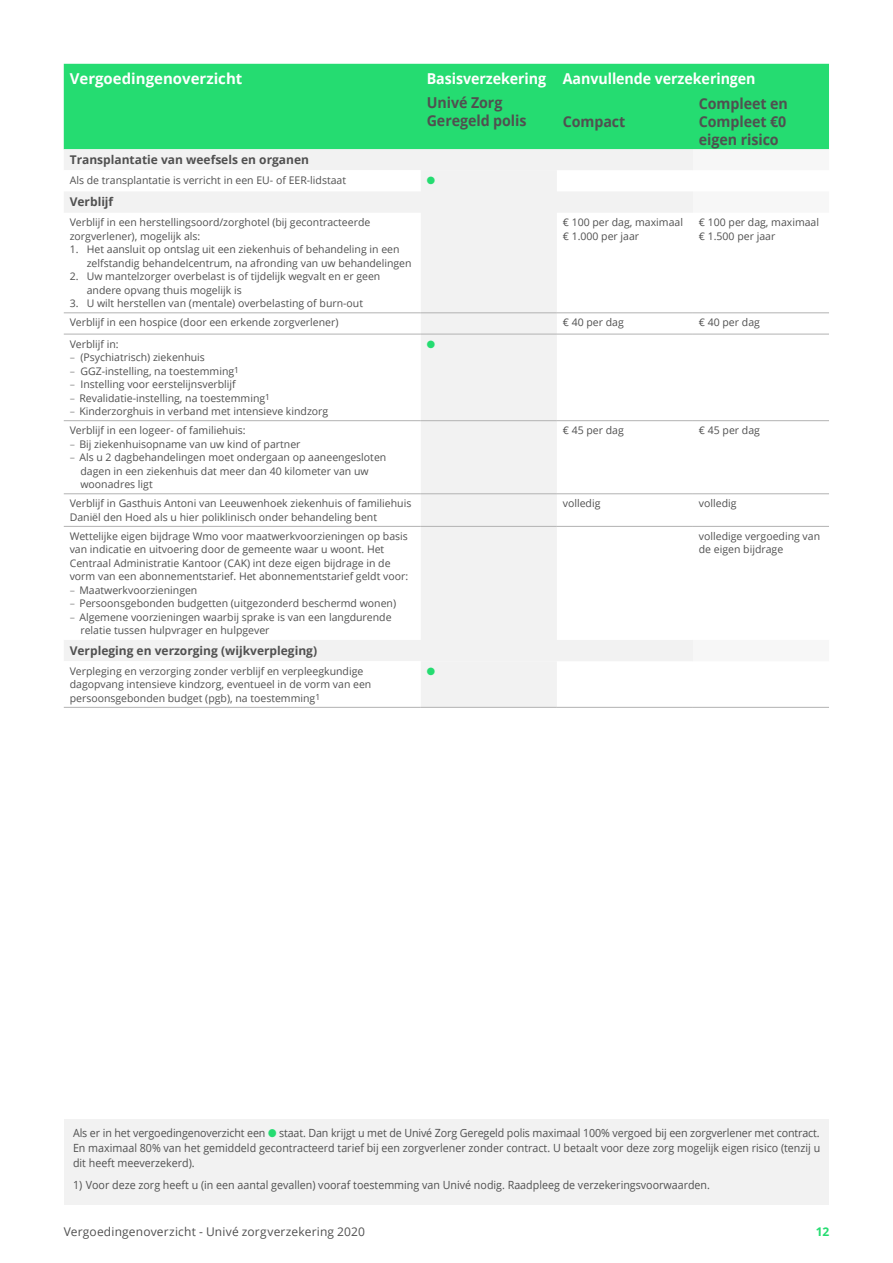
<style>
.page{position:relative;width:893px;height:1263px;background:#fff}
.page>*{position:absolute;margin:0;border:0;box-sizing:border-box;transform-origin:0 0}
.t1{font:700 15px/18px "Open Sans";letter-spacing:-.005em;color:#505050;scale:.95 1}
.t2{font:700 15px "Open Sans";letter-spacing:-.005em;color:#fff;scale:.95 1}
.t3{font:700 15px "Open Sans";letter-spacing:-.005em;color:#fff}
.t4{font:700 12px "Open Sans";color:#505050}
.t5{font:12px "Open Sans";letter-spacing:.015em;color:#505050}
.t6{font:700 12px "Open Sans";color:#25dc71}
.t7{font:11.25px/15px "Open Sans";color:#505050;text-align:justify;scale:.95 1}
.t8{font:10.5px/13.5px "Open Sans";color:#505050}
.t9{font:10.5px "Zapf Dingbats ITC";color:#25dc71}
.s1{font-family:"Graphik";font-weight:300}
.s2{color:#25dc71}
</style>
<div class="page">
<div style="left:64px;top:64px;width:765px;height:85px;background:#25dc71"></div>
<div style="left:64px;top:149px;width:629px;height:21px;background:#f2f2f2"></div>
<svg style="left:693px;top:149px;width:136px;height:346px"></svg>
<svg style="left:64px;top:170px;width:629px;height:537px"></svg>
<hr style="left:64px;top:312px;width:357px;height:1px;background:#b2b2b2">
<hr style="left:421px;top:312px;width:136px;height:1px;background:#b2b2b2">
<hr style="left:557px;top:312px;width:136px;height:1px;background:#b2b2b2">
<hr style="left:693px;top:312px;width:136px;height:1px;background:#b2b2b2">
<hr style="left:64px;top:334px;width:357px;height:1px;background:#b2b2b2">
<hr style="left:421px;top:334px;width:136px;height:1px;background:#b2b2b2">
<hr style="left:557px;top:334px;width:136px;height:1px;background:#b2b2b2">
<hr style="left:693px;top:334px;width:136px;height:1px;background:#b2b2b2">
<hr style="left:64px;top:420px;width:357px;height:1px;background:#b2b2b2">
<hr style="left:421px;top:420px;width:136px;height:1px;background:#b2b2b2">
<hr style="left:557px;top:420px;width:136px;height:1px;background:#b2b2b2">
<hr style="left:693px;top:420px;width:136px;height:1px;background:#b2b2b2">
<hr style="left:64px;top:493px;width:357px;height:1px;background:#b2b2b2">
<hr style="left:421px;top:493px;width:136px;height:1px;background:#b2b2b2">
<hr style="left:557px;top:493px;width:136px;height:1px;background:#b2b2b2">
<hr style="left:693px;top:493px;width:136px;height:1px;background:#b2b2b2">
<hr style="left:64px;top:526px;width:357px;height:1px;background:#b2b2b2">
<hr style="left:421px;top:526px;width:136px;height:1px;background:#b2b2b2">
<hr style="left:557px;top:526px;width:136px;height:1px;background:#b2b2b2">
<hr style="left:693px;top:526px;width:136px;height:1px;background:#b2b2b2">
<hr style="left:64px;top:707px;width:357px;height:1px;background:#b2b2b2">
<hr style="left:421px;top:707px;width:136px;height:1px;background:#b2b2b2">
<hr style="left:557px;top:707px;width:136px;height:1px;background:#b2b2b2">
<hr style="left:693px;top:707px;width:136px;height:1px;background:#b2b2b2">
<div style="left:65px;top:1119px;width:764px;height:85px;background:#f2f2f2"></div>
<h1 class="t3" style="left:70px;top:68px;width:174px">Vergoedingenoverzicht</h1>
<h1 class="t2" style="left:427px;top:68px;width:348px">Basisverzekering Aanvullende verzekeringen</h1>
<h1 class="t1" style="left:427px;top:94px;width:107px">Univé Zorg<br>Geregeld polis</h1>
<h1 class="t1" style="left:699px;top:94px;width:95px;text-align:justify">Compleet en Compleet €0 eigen risico</h1>
<h1 class="t1" style="left:563px;top:112px;width:67px">Compact</h1>
<p class="t4" style="left:70px;top:151px;width:241px">Transplantatie van weefsels en organen</p>
<p class="t8" style="left:70px;top:173px;width:278px">Als de transplantatie is verricht in een EU- of EER-lidstaat</p>
<p class="t9" style="left:427px;top:175px;width:10px">●</p>
<p class="t4" style="left:70px;top:193px;width:45px">Verblijf</p>
<p class="t8" style="left:70px;top:215px;width:302px">Verblijf in een herstellingsoord/zorghotel (bij gecontracteerde zorgverlener), mogelijk als:</p>
<p class="t8" style="left:87px;top:242px;width:326px;text-indent:-17px">1. Het aansluit op ontslag uit een ziekenhuis of behandeling in een zelfstandig behandelcentrum, na afronding van uw behandelingen</p>
<p class="t8" style="left:87px;top:269px;width:295px;text-indent:-17px">2. Uw mantelzorger overbelast is of tijdelijk wegvalt en er geen andere opvang thuis mogelijk is</p>
<p class="t8" style="left:70px;top:296px;width:295px">3. U wilt herstellen van (mentale) overbelasting of burn-out</p>
<p class="t8" style="left:563px;top:215px;width:122px">€ 100 per dag, maximaal € 1.000 per jaar</p>
<p class="t8" style="left:699px;top:215px;width:122px">€ 100 per dag, maximaal € 1.500 per jaar</p>
<p class="t8" style="left:70px;top:316px;width:270px">Verblijf in een hospice (door een erkende zorgverlener)</p>
<p class="t8" style="left:563px;top:316px;width:63px">€ 40 per dag</p>
<p class="t8" style="left:699px;top:316px;width:63px">€ 40 per dag</p>
<p class="t8" style="left:70px;top:337px;width:51px">Verblijf in:</p>
<p class="t8" style="left:70px;top:350px;width:137px"><span class="s1">–</span> (Psychiatrisch) ziekenhuis</p>
<p class="t8" style="left:70px;top:364px;width:171px"><span class="s1">–</span> GGZ-instelling, na toestemming<sup>1</sup></p>
<p class="t8" style="left:70px;top:377px;width:168px"><span class="s1">–</span> Instelling voor eerstelijnsverblijf</p>
<p class="t8" style="left:70px;top:391px;width:202px"><span class="s1">–</span> Revalidatie-instelling, na toestemming<sup>1</sup></p>
<p class="t8" style="left:70px;top:404px;width:260px"><span class="s1">–</span> Kinderzorghuis in verband met intensieve kindzorg</p>
<p class="t9" style="left:427px;top:339px;width:10px">●</p>
<p class="t8" style="left:70px;top:423px;width:177px">Verblijf in een logeer- of familiehuis:</p>
<p class="t8" style="left:70px;top:437px;width:232px"><span class="s1">–</span> Bij ziekenhuisopname van uw kind of partner</p>
<p class="t8" style="left:80px;top:450px;width:307px;text-indent:-11px"><span class="s1">–</span> Als u 2 dagbehandelingen moet ondergaan op aaneengesloten dagen in een ziekenhuis dat meer dan 40 kilometer van uw woonadres ligt</p>
<p class="t8" style="left:563px;top:423px;width:63px">€ 45 per dag</p>
<p class="t8" style="left:699px;top:423px;width:63px">€ 45 per dag</p>
<p class="t8" style="left:70px;top:496px;width:343px">Verblijf in Gasthuis Antoni van Leeuwenhoek ziekenhuis of familiehuis<br>Daniël den Hoed als u hier poliklinisch onder behandeling bent</p>
<p class="t8" style="left:563px;top:496px;width:39px">volledig</p>
<p class="t8" style="left:699px;top:496px;width:39px">volledig</p>
<p class="t8" style="left:70px;top:529px;width:340px">Wettelijke eigen bijdrage Wmo voor maatwerkvoorzieningen op basis van indicatie en uitvoering door de gemeente waar u woont. Het Centraal Administratie Kantoor (CAK) int deze eigen bijdrage in de vorm van een abonnementstarief. Het abonnementstarief geldt voor:</p>
<p class="t8" style="left:70px;top:583px;width:129px"><span class="s1">–</span> Maatwerkvoorzieningen</p>
<p class="t8" style="left:70px;top:597px;width:328px"><span class="s1">–</span> Persoonsgebonden budgetten (uitgezonderd beschermd wonen)</p>
<p class="t8" style="left:80px;top:610px;width:313px;text-indent:-11px"><span class="s1">–</span> Algemene voorzieningen waarbij sprake is van een langdurende relatie tussen hulpvrager en hulpgever</p>
<p class="t8" style="left:699px;top:529px;width:123px">volledige vergoeding van de eigen bijdrage</p>
<p class="t4" style="left:70px;top:642px;width:249px">Verpleging en verzorging (wijkverpleging)</p>
<p class="t8" style="left:70px;top:664px;width:303px">Verpleging en verzorging zonder verblijf en verpleegkundige dagopvang intensieve kindzorg, eventueel in de vorm van een persoonsgebonden budget (pgb), na toestemming<sup>1</sup></p>
<p class="t9" style="left:427px;top:666px;width:10px">●</p>
<p class="t7" style="left:73px;top:1125px;width:788px">Als er in het vergoedingenoverzicht een <span class="s2">●</span> staat. Dan krijgt u met de Univé Zorg Geregeld polis maximaal 100% vergoed bij een zorgverlener met contract.<br>En maximaal 80% van het gemiddeld gecontracteerd tarief bij een zorgverlener zonder contract. U betaalt voor deze zorg mogelijk eigen risico (tenzij u dit heeft meeverzekerd).</p>
<p class="t7" style="left:73px;top:1177px;width:672px">1) Voor deze zorg heeft u (in een aantal gevallen) vooraf toestemming van Univé nodig. Raadpleeg de verzekeringsvoorwaarden.</p>
<p class="t5" style="left:64px;top:1224px;width:303px">Vergoedingenoverzicht - Univé zorgverzekering 2020</p>
<p class="t6" style="left:816px;top:1223px;width:15px">12</p>
</div>
